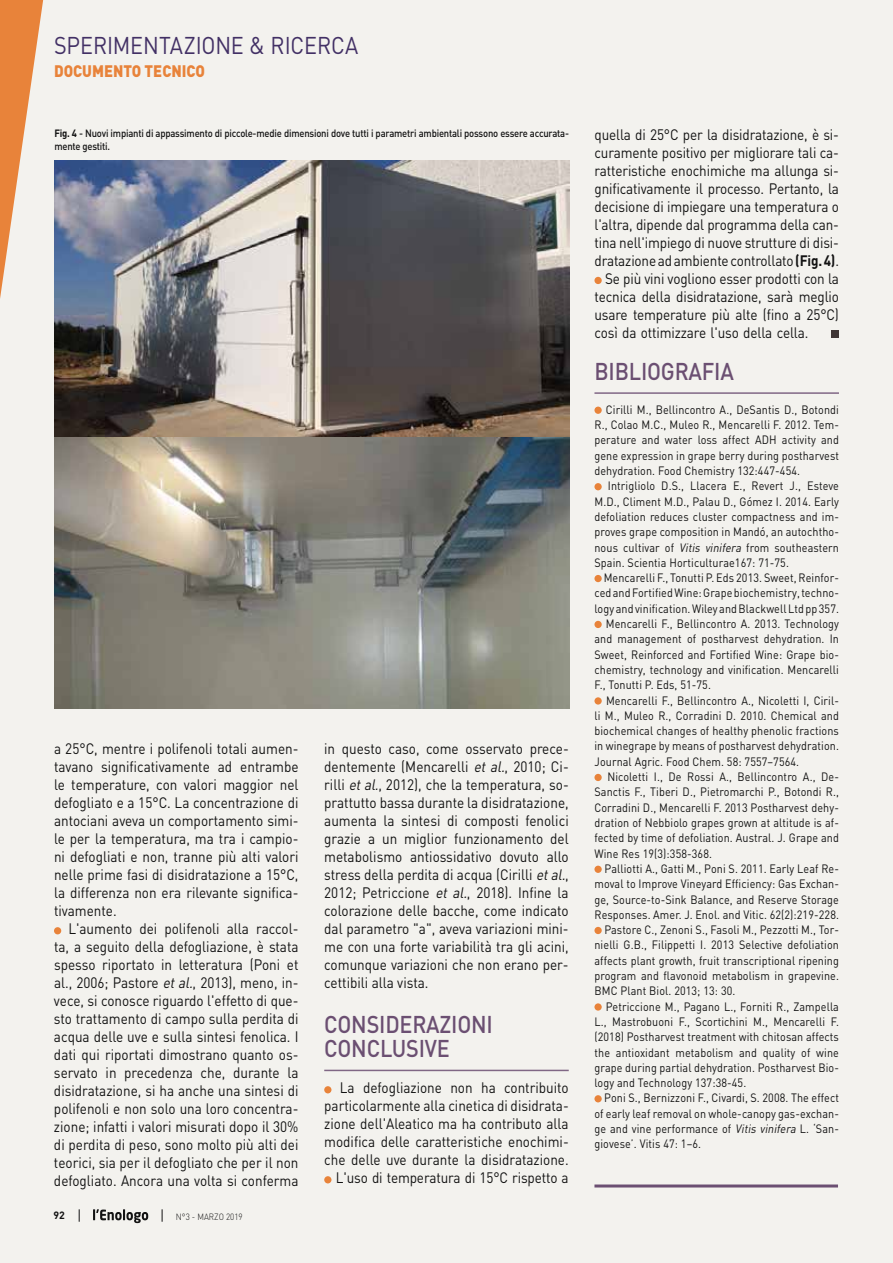
<style>
.page{position:relative;width:893px;height:1263px;background:#f3f2ee}
.page>*{position:absolute;margin:0;border:0;box-sizing:border-box;transform-origin:0 0}
.t1{font:500 24px/24px "DIN";letter-spacing:-.01em;color:#6b4f72;scale:.9 1}
.t2{font:24px "DIN";letter-spacing:-.005em;color:#423065;scale:.9 1}
.t3{font:900 16.5px "DIN";color:#e8833a;scale:.9 1}
.t4{font:15px/18px "DIN";letter-spacing:-.01em;color:#121212;text-align:justify;scale:.9 1}
.t5{font:12px/15.3px "DIN";letter-spacing:.01em;color:#121212;text-align:justify;scale:.9 1}
.t6{font:500 10.5px/13.5px "DIN";letter-spacing:-.02em;color:#121212;scale:.9 1}
.t7{font:700 10.5px "DIN";color:#121212}
.t8{font:300 9px "DIN";color:#121212;scale:.9 1}
.s1{font-weight:700}
.s2{font-style:italic}
</style>
<div class="page">
<svg style="left:93px;top:1209px;width:55px;height:14px"></svg>
<svg style="left:79px;top:1209px;width:1px;height:13px"></svg>
<svg style="left:162px;top:1209px;width:1px;height:13px"></svg>
<svg style="left:0;top:0;width:44px;height:299px"></svg>
<div style="left:54px;top:927px;width:7px;height:7px;background:#e8833a;border-radius:50%"></div>
<hr style="left:324px;top:1070px;width:245px;height:1px;background:#806785">
<div style="left:324px;top:1086px;width:7px;height:7px;background:#e8833a;border-radius:50%"></div>
<div style="left:324px;top:1176px;width:7px;height:7px;background:#e8833a;border-radius:50%"></div>
<div style="left:594px;top:277px;width:8px;height:7px;background:#e8833a;border-radius:50%"></div>
<div style="left:832px;top:331px;width:7px;height:7px;background:#3f3635"></div>
<hr style="left:594px;top:392px;width:245px;height:2px;background:#806785">
<div style="left:594px;top:407px;width:8px;height:7px;background:#e8833a;border-radius:50%"></div>
<div style="left:594px;top:483px;width:8px;height:7px;background:#e8833a;border-radius:50%"></div>
<div style="left:594px;top:575px;width:8px;height:7px;background:#e8833a;border-radius:50%"></div>
<div style="left:594px;top:621px;width:8px;height:7px;background:#e8833a;border-radius:50%"></div>
<div style="left:594px;top:697px;width:8px;height:7px;background:#e8833a;border-radius:50%"></div>
<div style="left:594px;top:774px;width:8px;height:7px;background:#e8833a;border-radius:50%"></div>
<div style="left:594px;top:866px;width:8px;height:7px;background:#e8833a;border-radius:50%"></div>
<div style="left:594px;top:927px;width:8px;height:7px;background:#e8833a;border-radius:50%"></div>
<div style="left:594px;top:1003px;width:8px;height:7px;background:#e8833a;border-radius:50%"></div>
<div style="left:594px;top:1095px;width:8px;height:7px;background:#e8833a;border-radius:50%"></div>
<img style="left:54px;top:161px;width:515px;height:277px">
<svg style="left:54px;top:438px;width:515px;height:270px;background:#87867d"></svg>
<hr style="left:594px;top:1184px;width:244px;height:3px;background:#6b4f72">
<h1 class="t2" style="left:54px;top:30px;width:340px">SPERIMENTAZIONE &amp; RICERCA</h1>
<h2 class="t3" style="left:54px;top:60px;width:169px">DOCUMENTO TECNICO</h2>
<p class="t6" style="left:54px;top:126px;width:573px"><span class="s1">Fig. 4</span> - Nuovi impianti di appassimento di piccole-medie dimensioni dove tutti i parametri ambientali possono essere accurata&shy;mente gestiti.</p>
<p class="t4" style="left:54px;top:740px;width:273px">a 25°C, mentre i polifenoli totali aumen&shy;tavano significativamente ad entrambe le temperature, con valori maggior nel defogliato e a 15°C. La concentrazione di antociani aveva un comportamento simi&shy;le per la temperatura, ma tra i campio&shy;ni defogliati e non, tranne più alti valori nelle prime fasi di disidratazione a 15°C, la differenza non era rilevante significa&shy;tivamente.</p>
<p class="t4" style="left:54px;top:920px;width:273px;text-indent:14px">L'aumento dei polifenoli alla raccol&shy;ta, a seguito della defogliazione, è stata spesso riportato in letteratura (Poni et al., 2006; Pastore <span class="s2">etal.</span>, 2013), meno, in&shy;vece, si conosce riguardo l'effetto di que&shy;sto trattamento di campo sulla perdita di acqua delle uve e sulla sintesi fenolica. I dati qui riportati dimostrano quanto os&shy;servato in precedenza che, durante la disidratazione, si ha anche una sintesi di polifenoli e non solo una loro concentra&shy;zione; infatti i valori misurati dopo il 30% di perdita di peso, sono molto più alti dei teorici, sia per il defogliato che per il non defogliato. Ancora una volta si conferma</p>
<p class="t7" style="left:54px;top:1208px;width:13px">92</p>
<p class="t8" style="left:176px;top:1211px;width:76px">N°3 - MARZO 2019</p>
<p class="t4" style="left:324px;top:740px;width:273px">in questo caso, come osservato prece&shy;dentemente (Mencarelli <span class="s2">et al.</span>, 2010; Ci&shy;rilli <span class="s2">etal.</span>, 2012), che la temperatura, so&shy;prattutto bassa durante la disidratazione, aumenta la sintesi di composti fenolici grazie a un miglior funzionamento del metabolismo antiossidativo dovuto allo stress della perdita di acqua (Cirilli <span class="s2">etal.</span>, 2012; Petriccione <span class="s2">et al.</span>, 2018). Infine la colorazione delle bacche, come indicato dal parametro "a", aveva variazioni mini&shy;me con una forte variabilità tra gli acini, comunque variazioni che non erano per&shy;cettibili alla vista.</p>
<h1 class="t1" style="left:324px;top:1012px;width:189px">CONSIDERAZIONI<br>CONCLUSIVE</h1>
<p class="t4" style="left:324px;top:1079px;width:273px;text-align:right">La defogliazione non ha contribuito particolarmente alla cinetica di disidrata&shy;zione dell'Aleatico ma ha contributo alla modifica delle caratteristiche enochimi&shy;che delle uve durante la disidratazione.<br>L'uso di temperatura di 15°C rispetto a</p>
<p class="t4" style="left:594px;top:125px;width:273px">quella di 25°C per la disidratazione, è si-</p>
<p class="t4" style="left:594px;top:143px;width:273px">curamente positivo per migliorare tali ca-</p>
<p class="t4" style="left:594px;top:161px;width:273px">ratteristiche enochimiche ma allunga si-</p>
<p class="t4" style="left:594px;top:179px;width:273px">gnificativamente il processo. Pertanto, la</p>
<p class="t4" style="left:594px;top:197px;width:273px">decisione di impiegare una temperatura o</p>
<p class="t4" style="left:594px;top:215px;width:273px">l'altra, dipende dal programma della can-</p>
<p class="t4" style="left:594px;top:233px;width:273px">tina nell'impiego di nuove strutture di disi-</p>
<p class="t4" style="left:594px;top:251px;width:273px">dratazione ad ambiente controllato <span class="s1">(Fig. 4)</span>.</p>
<p class="t4" style="left:605px;top:269px;width:261px">Se più vini vogliono esser prodotti con la</p>
<p class="t4" style="left:594px;top:287px;width:273px">tecnica della disidratazione, sarà meglio</p>
<p class="t4" style="left:594px;top:305px;width:273px">usare temperature più alte (fino a 25°C)</p>
<p class="t4" style="left:594px;top:323px;width:239px">così da ottimizzare l'uso della cella.</p>
<h1 class="t1" style="left:594px;top:359px;width:156px">BIBLIOGRAFIA</h1>
<p class="t5" style="left:594px;top:402px;width:273px;text-indent:11px">Cirilli M., Bellincontro A., DeSantis D., Botondi R., Colao M.C., Muleo R., Mencarelli F. 2012. Tem&shy;perature and water loss affect ADH activity and gene expression in grape berry during postharvest dehydration. Food Chemistry 132:447-454.</p>
<p class="t5" style="left:594px;top:478px;width:273px;text-indent:13px">Intrigliolo D.S., Llacera E., Revert J., Esteve M.D., Climent M.D., Palau D., Gómez I. 2014. Early defoliation reduces cluster compactness and im&shy;proves grape composition in Mandó, an autochtho&shy;nous cultivar of <span class="s2">Vitis vinifera</span> from southeastern Spain. Scientia Horticulturae167: 71-75.</p>
<p class="t5" style="left:604px;top:570px;width:263px">Mencarelli F., Tonutti P. Eds 2013. Sweet, Reinfor-</p>
<p class="t5" style="left:594px;top:585px;width:273px">ced and Fortified Wine: Grape biochemistry, techno-</p>
<p class="t5" style="left:594px;top:600px;width:273px">logy and vinification. Wiley and Blackwell Ltd pp 357.</p>
<p class="t5" style="left:606px;top:616px;width:260px">Mencarelli F., Bellincontro A. 2013. Technology</p>
<p class="t5" style="left:594px;top:631px;width:273px">and management of postharvest dehydration. In</p>
<p class="t5" style="left:594px;top:646px;width:273px">Sweet, Reinforced and Fortified Wine: Grape bio-</p>
<p class="t5" style="left:594px;top:662px;width:273px">chemistry, technology and vinification. Mencarelli</p>
<p class="t5" style="left:594px;top:677px;width:131px">F., Tonutti P. Eds, 51-75.</p>
<p class="t5" style="left:606px;top:692px;width:260px">Mencarelli F., Bellincontro A., Nicoletti I, Ciril-</p>
<p class="t5" style="left:594px;top:708px;width:273px">li M., Muleo R., Corradini D. 2010. Chemical and</p>
<p class="t5" style="left:594px;top:723px;width:273px">biochemical changes of healthy phenolic fractions</p>
<p class="t5" style="left:594px;top:738px;width:273px">in winegrape by means of postharvest dehydration.</p>
<p class="t5" style="left:594px;top:753px;width:229px">Journal Agric. Food Chem. 58: 7557–7564.</p>
<p class="t5" style="left:607px;top:769px;width:259px">Nicoletti I., De Rossi A., Bellincontro A., De-</p>
<p class="t5" style="left:594px;top:784px;width:273px">Sanctis F., Tiberi D., Pietromarchi P., Botondi R.,</p>
<p class="t5" style="left:594px;top:799px;width:273px">Corradini D., Mencarelli F. 2013 Postharvest dehy-</p>
<p class="t5" style="left:594px;top:815px;width:273px">dration of Nebbiolo grapes grown at altitude is af-</p>
<p class="t5" style="left:594px;top:830px;width:273px">fected by time of defoliation. Austral. J. Grape and</p>
<p class="t5" style="left:594px;top:845px;width:132px">Wine Res 19(3):358-368.</p>
<p class="t5" style="left:604px;top:861px;width:262px">Palliotti A., Gatti M., Poni S. 2011. Early Leaf Re-</p>
<p class="t5" style="left:594px;top:876px;width:273px">moval to Improve Vineyard Efficiency: Gas Exchan-</p>
<p class="t5" style="left:594px;top:891px;width:273px">ge, Source-to-Sink Balance, and Reserve Storage</p>
<p class="t5" style="left:594px;top:906px;width:273px">Responses. Amer. J. Enol. and Vitic. 62(2):219-228.</p>
<p class="t5" style="left:604px;top:922px;width:262px">Pastore C., Zenoni S., Fasoli M., Pezzotti M., Tor-</p>
<p class="t5" style="left:594px;top:937px;width:273px">nielli G.B., Filippetti I. 2013 Selective defoliation</p>
<p class="t5" style="left:594px;top:952px;width:273px">affects plant growth, fruit transcriptional ripening</p>
<p class="t5" style="left:594px;top:968px;width:273px">program and flavonoid metabolism in grapevine.</p>
<p class="t5" style="left:594px;top:983px;width:158px">BMC Plant Biol. 2013; 13: 30.</p>
<p class="t5" style="left:606px;top:998px;width:261px">Petriccione M., Pagano L., Forniti R., Zampella</p>
<p class="t5" style="left:594px;top:1014px;width:273px">L., Mastrobuoni F., Scortichini M., Mencarelli F.</p>
<p class="t5" style="left:594px;top:1029px;width:273px">(2018) Postharvest treatment with chitosan affects</p>
<p class="t5" style="left:594px;top:1044px;width:273px">the antioxidant metabolism and quality of wine</p>
<p class="t5" style="left:594px;top:1059px;width:273px">grape during partial dehydration. Postharvest Bio-</p>
<p class="t5" style="left:594px;top:1075px;width:170px">logy and Technology 137:38-45.</p>
<p class="t5" style="left:604px;top:1090px;width:262px">Poni S., Bernizzoni F., Civardi, S. 2008. The effect</p>
<p class="t5" style="left:594px;top:1105px;width:273px">of early leaf removal on whole-canopy gas-exchan-</p>
<p class="t5" style="left:594px;top:1121px;width:273px">ge and vine performance of <span class="s2">Vitis vinifera</span> L. ‘San-</p>
<p class="t5" style="left:594px;top:1136px;width:120px">giovese’. Vitis 47: 1–6.</p>
</div>
